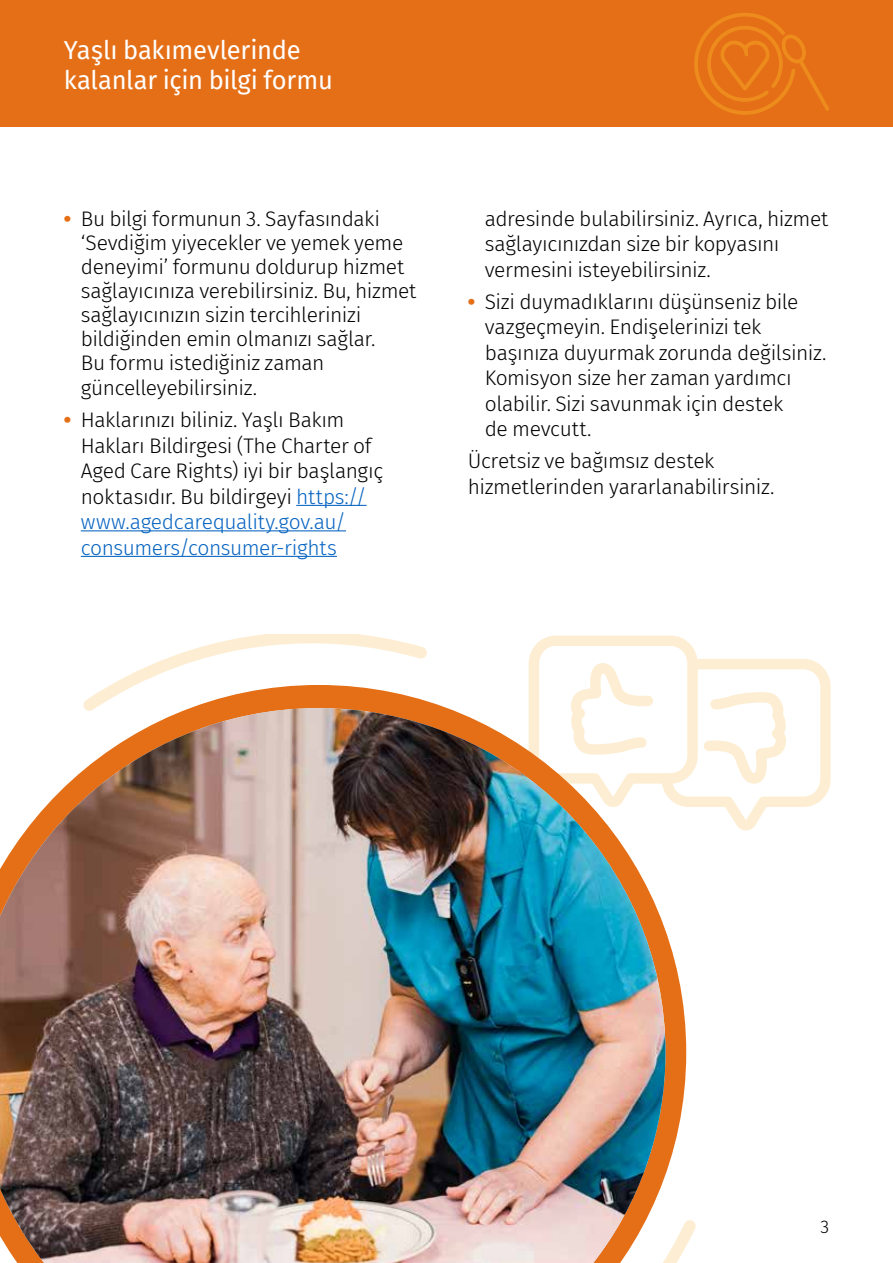
<style>
.page{position:relative;width:893px;height:1263px;background:#fff}
.page>*{position:absolute;margin:0;border:0;box-sizing:border-box;transform-origin:0 0}
.t1{font:25.5px/30px "Fira Sans";letter-spacing:-.01em;color:#fff}
.Consumer_Body_text_1{font:300 21px/25.5px "Fira Sans";letter-spacing:-.02em;color:#000}
.t2{font:300 18px "Fira Sans";color:#000}
.s1{font-family:"Arial";font-weight:700;color:#e56f17}
.s2{color:#0563c1}
</style>
<div class="page">
<div style="left:0;top:0;width:893px;height:127px;background:#e56f17"></div>
<svg style="left:694px;top:13px;width:135px;height:102px"></svg>
<hr style="left:296px;top:505px;width:71px;height:1px;background:#0563c1">
<hr style="left:81px;top:530px;width:265px;height:1px;background:#0563c1">
<hr style="left:81px;top:556px;width:256px;height:1px;background:#0563c1">
<svg style="left:528px;top:635px;width:303px;height:196px"></svg>
<svg style="left:431px;top:685px;width:255px;height:491px"></svg>
<img style="left:0;top:708px;width:665px;height:555px">
<svg style="left:512px;top:1218px;width:184px;height:45px"></svg>
<svg style="left:76px;top:634px;width:355px;height:79px"></svg>
<p class="t1" style="left:64px;top:34px;width:271px">Yaşlı bakımevlerinde kalanlar için bilgi formu</p>
<p class="Consumer_Body_text_1" style="left:81px;top:206px;width:337px;line-height:24.2px;text-indent:-17px"><span class="s1">•</span> Bu bilgi formunun 3. Sayfasındaki ‘Sevdiğim yiyecekler ve yemek yeme deneyimi’ formunu doldurup hizmet sağlayıcınıza verebilirsiniz. Bu, hizmet sağlayıcınızın sizin tercihlerinizi bildiğinden emin olmanızı sağlar.<br>Bu formu istediğiniz zaman güncelleyebilirsiniz.</p>
<p class="Consumer_Body_text_1" style="left:81px;top:407px;width:304px;text-indent:-17px"><span class="s1">•</span> Haklarınızı biliniz. Yaşlı Bakım Hakları Bildirgesi (The Charter of Aged Care Rights) iyi bir başlangıç noktasıdır. Bu bildirgeyi <span class="s2">https:// www.agedcarequality.gov.au/ consumers/consumer-rights</span></p>
<p class="Consumer_Body_text_1" style="left:485px;top:206px;width:345px">adresinde bulabilirsiniz. Ayrıca, hizmet sağlayıcınızdan size bir kopyasını vermesini isteyebilirsiniz.</p>
<p class="Consumer_Body_text_1" style="left:485px;top:289px;width:343px;text-indent:-17px"><span class="s1">•</span> Sizi duymadıklarını düşünseniz bile vazgeçmeyin. Endişelerinizi tek başınıza duyurmak zorunda değilsiniz.<br>Komisyon size her zaman yardımcı olabilir. Sizi savunmak için destek<br>de mevcutt.</p>
<p class="Consumer_Body_text_1" style="left:468px;top:448px;width:308px">Ücretsiz ve bağımsız destek hizmetlerinden yararlanabilirsiniz.</p>
<p class="t2" style="left:820px;top:1214px;width:10px">3</p>
</div>
